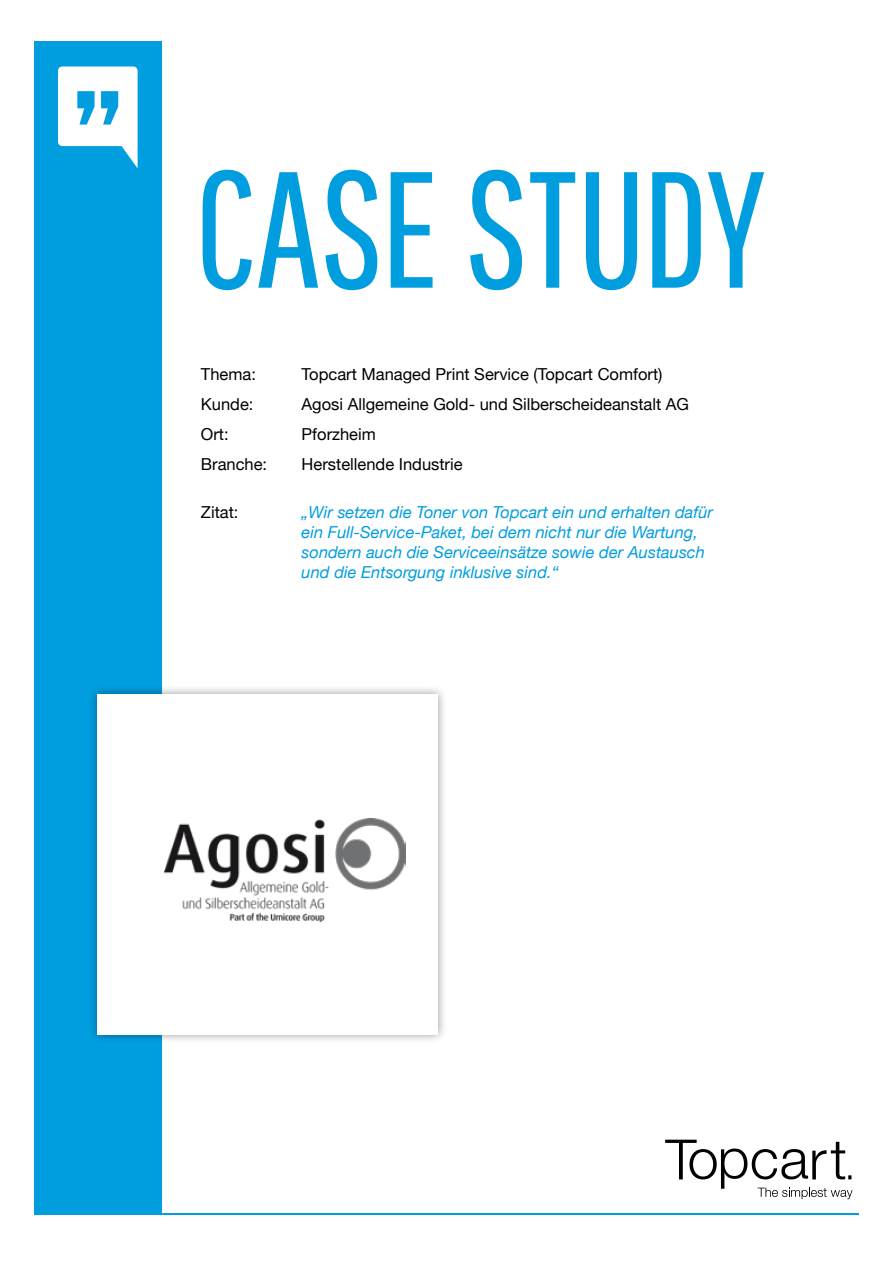
<style>
.page{position:relative;width:893px;height:1263px;background:#fff}
.page>*{position:absolute;margin:0;border:0;box-sizing:border-box;transform-origin:0 0}
.t1{font:165px "Pathway Gothic One";letter-spacing:-.015em;color:#009ddf}
.t2{font:italic 16.5px "Helvetica Neue";color:#009ddf}
.t3{font:16.5px/30px "Helvetica Neue";color:#000}
</style>
<div class="page">
<div style="left:34px;top:41px;width:128px;height:1173px;background:#009ddf"></div>
<div style="left:88px;top:685px;width:360px;height:359px;background:#000;opacity:.4"></div>
<div style="left:98px;top:694px;width:340px;height:340px;background:#fff"></div>
<svg style="left:58px;top:66px;width:80px;height:102px"></svg>
<svg style="left:665px;top:1140px;width:188px;height:59px"></svg>
<hr style="left:34px;top:1213px;width:825px;height:1px;background:#009ddf">
<img style="left:164px;top:818px;width:241px;height:103px">
<h1 class="t1" style="left:195px;top:130px;width:574px">CASE STUDY</h1>
<p class="t3" style="left:201px;top:360px;width:68px">Thema:<br>Kunde:<br>Ort:<br>Branche:</p>
<p class="t3" style="left:201px;top:498px;width:39px">Zitat:</p>
<p class="t3" style="left:302px;top:360px;width:362px">Topcart Managed Print Service (Topcart Comfort)</p>
<p class="t3" style="left:302px;top:390px;width:389px">Agosi Allgemeine Gold- und Silberscheideanstalt AG</p>
<p class="t3" style="left:302px;top:420px;width:76px">Pforzheim</p>
<p class="t3" style="left:302px;top:450px;width:163px">Herstellende Industrie</p>
<p class="t2" style="left:302px;top:500px;width:413px">„Wir setzen die Toner von Topcart ein und erhalten dafür</p>
<p class="t2" style="left:302px;top:520px;width:398px">ein Full-Service-Paket, bei dem nicht nur die Wartung,</p>
<p class="t2" style="left:302px;top:540px;width:405px">sondern auch die Serviceeinsätze sowie der Austausch</p>
<p class="t2" style="left:302px;top:560px;width:259px">und die Entsorgung inklusive sind.“</p>
</div>
